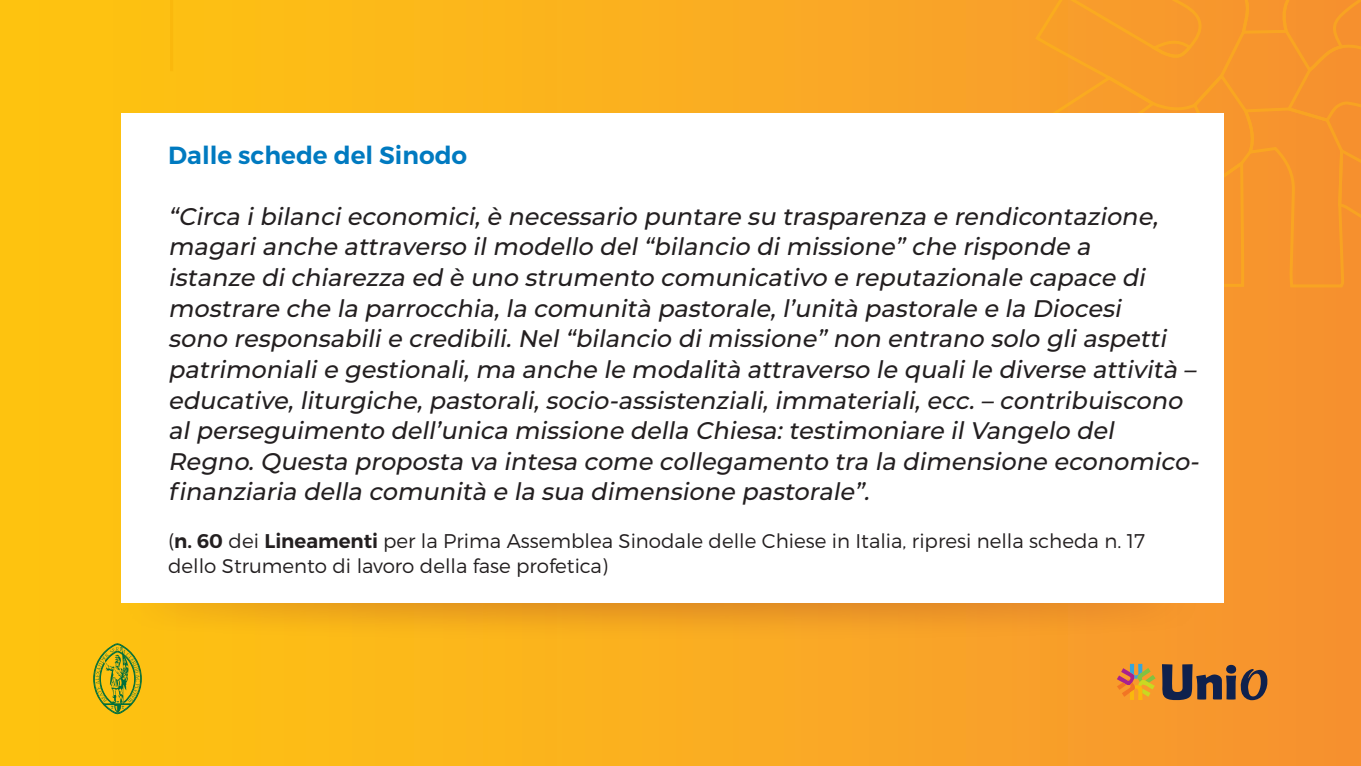
<style>
.page{position:relative;width:1361px;height:766px;background:#fff}
.page>*{position:absolute;margin:0;border:0;box-sizing:border-box;transform-origin:0 0}
.rientro_testo{font:600 24.75px "Montserrat";color:#007ac0}
.rientro_testo-2{font:italic 500 24px/30.6px "Montserrat";color:#231f20}
.t1{font:300 19.8px "Montserrat";color:#231f20}
.s1{font-weight:600}
</style>
<div class="page">
<div style="left:0;top:0;width:1361px;height:765px;background:linear-gradient(to right,#fec70f,#f69232)"></div>
<svg style="left:1033px;top:0;width:328px;height:289px;background:#f7972b"></svg>
<svg style="left:93px;top:643px;width:49px;height:70px;background:#b3a91d"></svg>
<svg style="left:1162px;top:664px;width:106px;height:36px;background:#805a3d"></svg>
<svg style="left:1117px;top:663px;width:38px;height:36px"></svg>
<div style="left:120px;top:544px;width:1084px;height:97px;background:#b15327;opacity:.75"></div>
<div style="left:121px;top:113px;width:1103px;height:489px;background:#fff"></div>
<hr style="left:170px;top:0;width:3px;height:71px;background:#fab80d">
<p class="rientro_testo" style="left:168px;top:140px;width:301px">Dalle schede del Sinodo</p>
<p class="rientro_testo-2" style="left:168px;top:200px;width:1037px">“Circa ibilancieconomici,è necessario puntare su trasparenza e rendicontazione, magarianche attraverso ilmodello del“bilancio dimissione”che risponde a<br>istanze dichiarezza ed è uno strumento comunicativo e reputazionale capace di mostrare che la parrocchia,la comunità pastorale,l’unità pastorale e la Diocesi<br>sono responsabilie credibili.Nel“bilancio dimissione”non entrano solo gliaspetti patrimonialie gestionali,ma anche le modalità attraverso le qualile diverse attività – educative,liturgiche,pastorali,socio-assistenziali,immateriali,ecc.– contribuiscono alperseguimento dell’unica missione della Chiesa:testimoniare ilVangelo del Regno.Questa proposta va intesa come collegamento tra la dimensione economico&shy;finanziaria della comunità e la sua dimensione pastorale”.</p>
<p class="t1" style="left:168px;top:528px;width:978px">(<span class="s1">n. 60</span> dei <span class="s1">Lineamenti</span> per la Prima Assemblea Sinodale delle Chiese in Italia, ripresi nella scheda n. 17</p>
<p class="t1" style="left:168px;top:553px;width:441px">dello Strumento di lavoro della fase profetica)</p>
</div>
